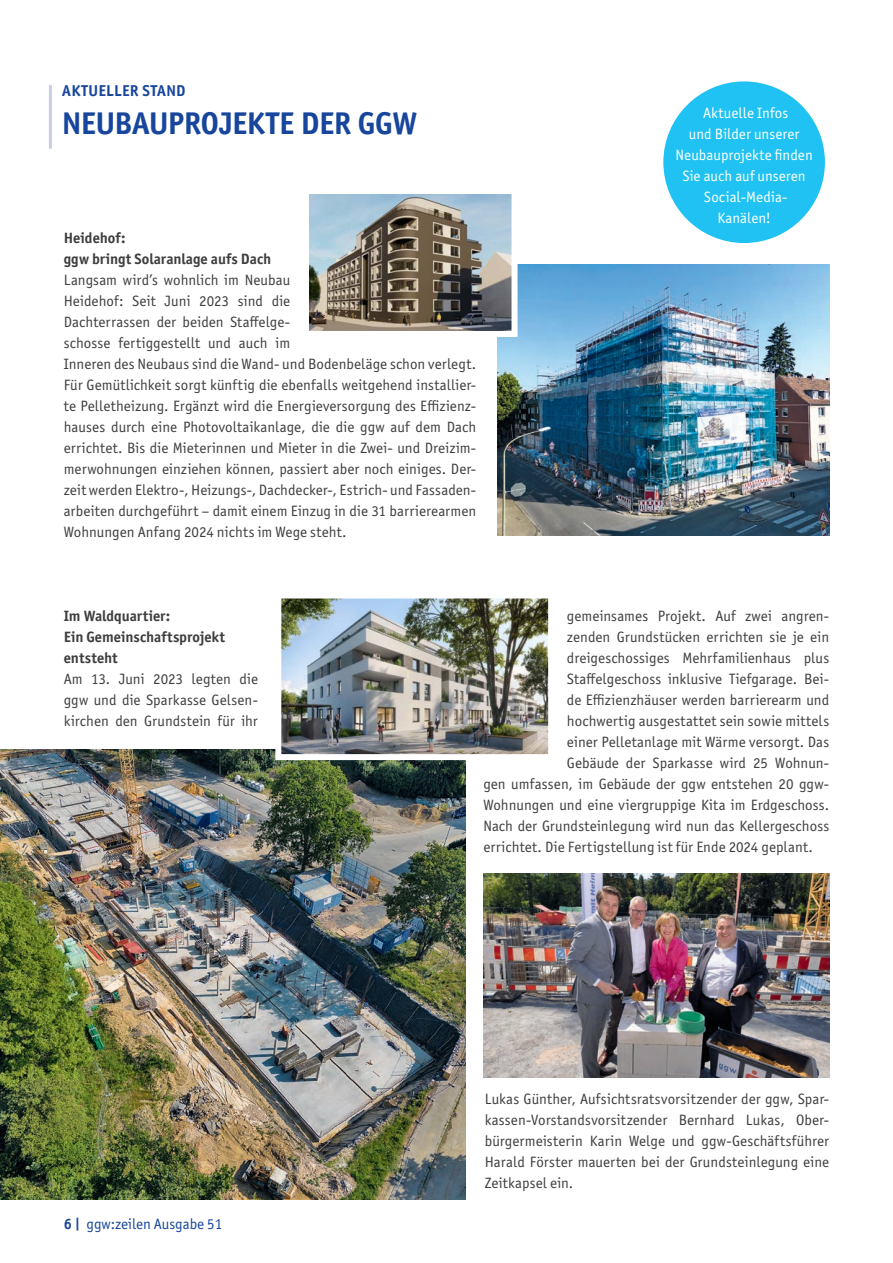
<style>
.page{position:relative;width:893px;height:1263px;background:#fff}
.page>*{position:absolute;margin:0;border:0;box-sizing:border-box;transform-origin:0 0}
.t1{font:700 31.5px "Officina Sans ITC Pro";letter-spacing:-.015em;color:#18469d}
.t2{font:700 15.75px "Officina Sans ITC Pro";letter-spacing:.02em;color:#18469d}
.t3{font:15px/21px "Officina Sans ITC Pro";letter-spacing:.005em;color:#3e3e3f;text-align:justify}
.t4{font:15px/21px "Officina Sans ITC Pro";letter-spacing:.005em;color:#fff;text-align:center}
.t5{font:700 15px/21px "Officina Sans ITC Pro";color:#3e3e3f}
.t6{font:15px "Officina Sans ITC Pro";color:#18469d}
.s1{font-weight:700}
</style>
<div class="page">
<img style="left:0;top:749px;width:465px;height:450px">
<hr style="left:49px;top:85px;width:3px;height:64px;background:#c7cee8">
<div style="left:663px;top:81px;width:162px;height:162px;background:#1fc2f3;border-radius:50%"></div>
<img style="left:497px;top:264px;width:332px;height:271px">
<img style="left:310px;top:194px;width:200px;height:136px">
<div style="left:303px;top:180px;width:214px;height:157px;border:6px solid #fff"></div>
<img style="left:282px;top:599px;width:265px;height:154px">
<div style="left:275px;top:592px;width:279px;height:168px;border:6px solid #fff"></div>
<img style="left:483px;top:873px;width:346px;height:204px">
<p class="t2" style="left:62px;top:81px;width:125px">AKTUELLER STAND</p>
<h1 class="t1" style="left:62px;top:104px;width:356px">NEUBAUPROJEKTE DER GGW</h1>
<p class="t4" style="left:675px;top:102px;width:139px">Aktuelle Infos<br>und Bilder unserer<br>Neubauprojekte finden<br>Sie auch auf unseren<br>Social-Media-<br>Kanälen!</p>
<p class="t5" style="left:64px;top:227px;width:209px">Heidehof:<br>ggw bringt Solaranlage aufs Dach</p>
<p class="t3" style="left:64px;top:269px;width:414px;text-align:left">Langsam wird’s wohnlich im Neubau<br>Heidehof: Seit Juni 2023 sind die<br>Dachterrassen der beiden Staffelge-<br>schosse fertiggestellt und auch im<br>Inneren des Neubaus sind die Wand- und Bodenbeläge schon verlegt.<br>Für Gemütlichkeit sorgt künftig die ebenfalls weitgehend installier&shy;te Pelletheizung. Ergänzt wird die Energieversorgung des Effizienz&shy;hauses durch eine Photovoltaikanlage, die die ggw auf dem Dach errichtet. Bis die Mieterinnen und Mieter in die Zwei- und Dreizim&shy;merwohnungen einziehen können, passiert aber noch einiges. Der&shy;zeit werden Elektro-, Heizungs-, Dachdecker-, Estrich- und Fassaden&shy;arbeiten durchgeführt – damit einem Einzug in die 31 barrierearmen Wohnungen Anfang 2024 nichts im Wege steht.</p>
<p class="t5" style="left:64px;top:605px;width:163px">Im Waldquartier:<br>Ein Gemeinschaftsprojekt entsteht</p>
<p class="t3" style="left:64px;top:668px;width:196px">Am 13. Juni 2023 legten die ggw und die Sparkasse Gelsen&shy;kirchen den Grundstein für ihr</p>
<p class="t6" style="left:64px;top:1215px;width:160px"><span class="s1">6 |</span> ggw:zeilen Ausgabe 51</p>
<p class="t3" style="left:567px;top:605px;width:264px">gemeinsames Projekt. Auf zwei angren-</p>
<p class="t3" style="left:567px;top:626px;width:264px">zenden Grundstücken errichten sie je ein</p>
<p class="t3" style="left:567px;top:647px;width:264px">dreigeschossiges Mehrfamilienhaus plus</p>
<p class="t3" style="left:567px;top:668px;width:264px">Staffelgeschoss inklusive Tiefgarage. Bei-</p>
<p class="t3" style="left:567px;top:689px;width:264px">de Effizienzhäuser werden barrierearm und</p>
<p class="t3" style="left:567px;top:710px;width:264px">hochwertig ausgestattet sein sowie mittels</p>
<p class="t3" style="left:567px;top:731px;width:264px">einer Pelletanlage mit Wärme versorgt. Das</p>
<p class="t3" style="left:567px;top:752px;width:264px">Gebäude der Sparkasse wird 25 Wohnun-</p>
<p class="t3" style="left:483px;top:773px;width:347px">gen umfassen, im Gebäude der ggw entstehen 20 ggw-</p>
<p class="t3" style="left:483px;top:794px;width:347px">Wohnungen und eine viergruppige Kita im Erdgeschoss.</p>
<p class="t3" style="left:483px;top:815px;width:347px">Nach der Grundsteinlegung wird nun das Kellergeschoss</p>
<p class="t3" style="left:483px;top:836px;width:331px">errichtet. Die Fertigstellung ist für Ende 2024 geplant.</p>
<p class="t3" style="left:485px;top:1088px;width:346px">Lukas Günther, Aufsichtsratsvorsitzender der ggw, Spar&shy;kassen-Vorstandsvorsitzender Bernhard Lukas, Ober&shy;bürgermeisterin Karin Welge und ggw-Geschäftsführer Harald Förster mauerten bei der Grundsteinlegung eine Zeitkapsel ein.</p>
</div>
